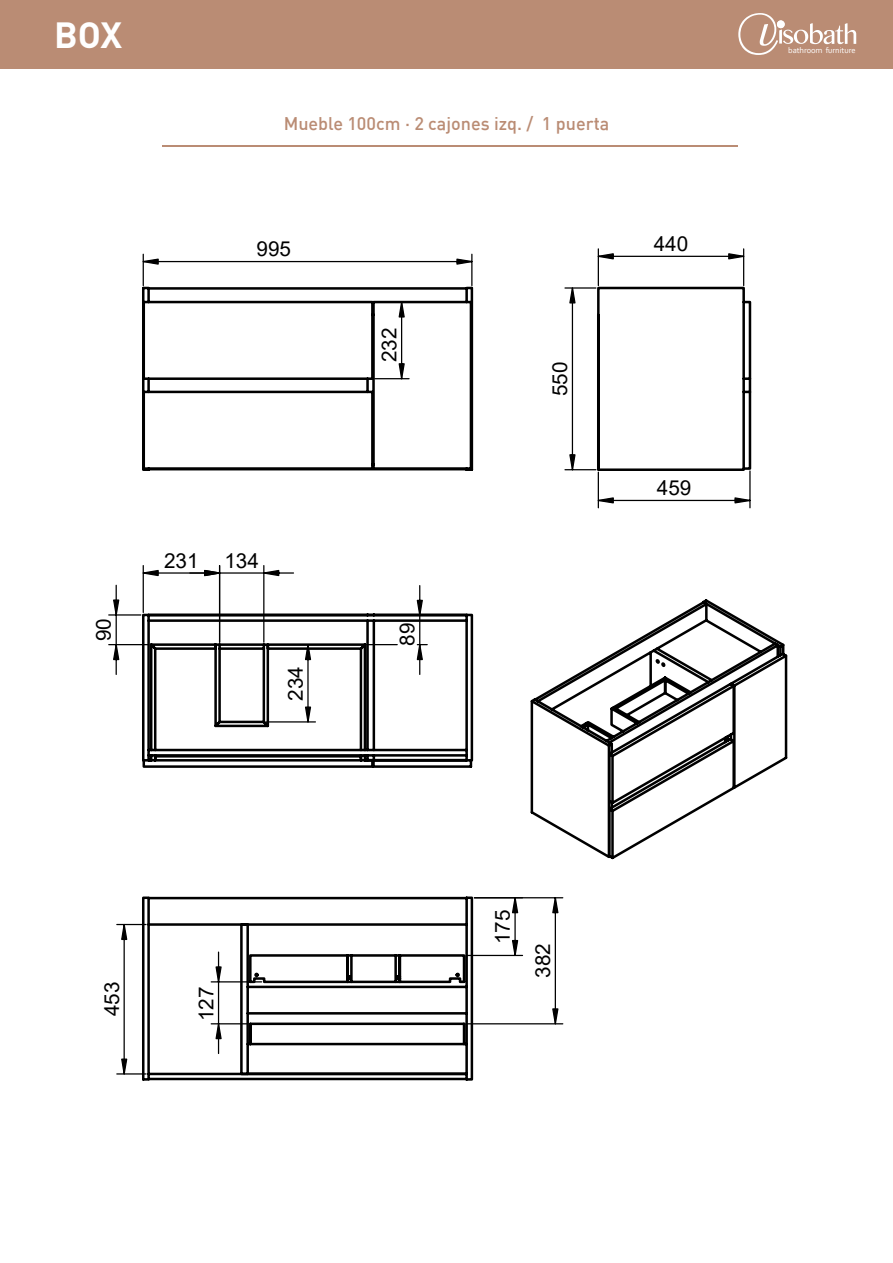
<style>
.page{position:relative;width:893px;height:1263px;background:#fff}
.page>*{position:absolute;margin:0;border:0;box-sizing:border-box;transform-origin:0 0}
.t1{font:700 36px "DIN Pro";color:#fff}
.t2{font:20.7px/40.2px "Arial";color:#000}
.t3{font:500 18px "DIN";color:#ba8c74}
.t4{font:8.4px "Corbel";letter-spacing:-.01em;color:#fff}
</style>
<div class="page">
<div style="left:0;top:0;width:893px;height:68px;background:#ba8c74"></div>
<hr style="left:163px;top:145px;width:575px;height:1px;background:#ba8c74">
<svg style="left:738px;top:13px;width:118px;height:42px"></svg>
<div style="left:777px;top:20px;width:8px;height:8px;background:#fff;border-radius:50%"></div>
<svg style="left:142px;top:287px;width:646px;height:794px"></svg>
<svg style="left:142px;top:253px;width:331px;height:34px"></svg>
<svg style="left:373px;top:294px;width:37px;height:92px"></svg>
<svg style="left:108px;top:564px;width:209px;height:165px"></svg>
<svg style="left:366px;top:584px;width:62px;height:92px"></svg>
<svg style="left:465px;top:890px;width:99px;height:141px"></svg>
<svg style="left:210px;top:951px;width:53px;height:104px"></svg>
<svg style="left:116px;top:917px;width:31px;height:164px"></svg>
<svg style="left:564px;top:248px;width:194px;height:261px"></svg>
<h1 class="t1" style="left:54px;top:10px;width:70px">BOX</h1>
<p class="t3" style="left:284px;top:112px;width:327px">Mueble 100cm · 2 cajones izq. / 1 puerta</p>
<p class="t2" style="left:257px;top:229px;width:36px">995</p>
<p class="t2" style="left:369px;top:362px;width:36px;rotate:-90deg">232</p>
<p class="t2" style="left:540px;top:396px;width:36px;rotate:-90deg">550</p>
<p class="t2" style="left:83px;top:641px;width:25px;rotate:-90deg">90</p>
<p class="t2" style="left:164px;top:540px;width:96px">231 134</p>
<p class="t2" style="left:275px;top:701px;width:36px;rotate:-90deg">234</p>
<p class="t2" style="left:387px;top:646px;width:25px;rotate:-90deg">89</p>
<p class="t2" style="left:654px;top:224px;width:36px">440</p>
<p class="t2" style="left:657px;top:468px;width:36px">459</p>
<p class="t2" style="left:92px;top:1016px;width:36px;rotate:-90deg">453</p>
<p class="t2" style="left:186px;top:1021px;width:36px;rotate:-90deg">127</p>
<p class="t2" style="left:482px;top:978px;width:70px;text-indent:34px;rotate:-90deg">175<br>382</p>
<p class="t4" style="left:788px;top:45px;width:69px">bathroom furniture</p>
</div>
